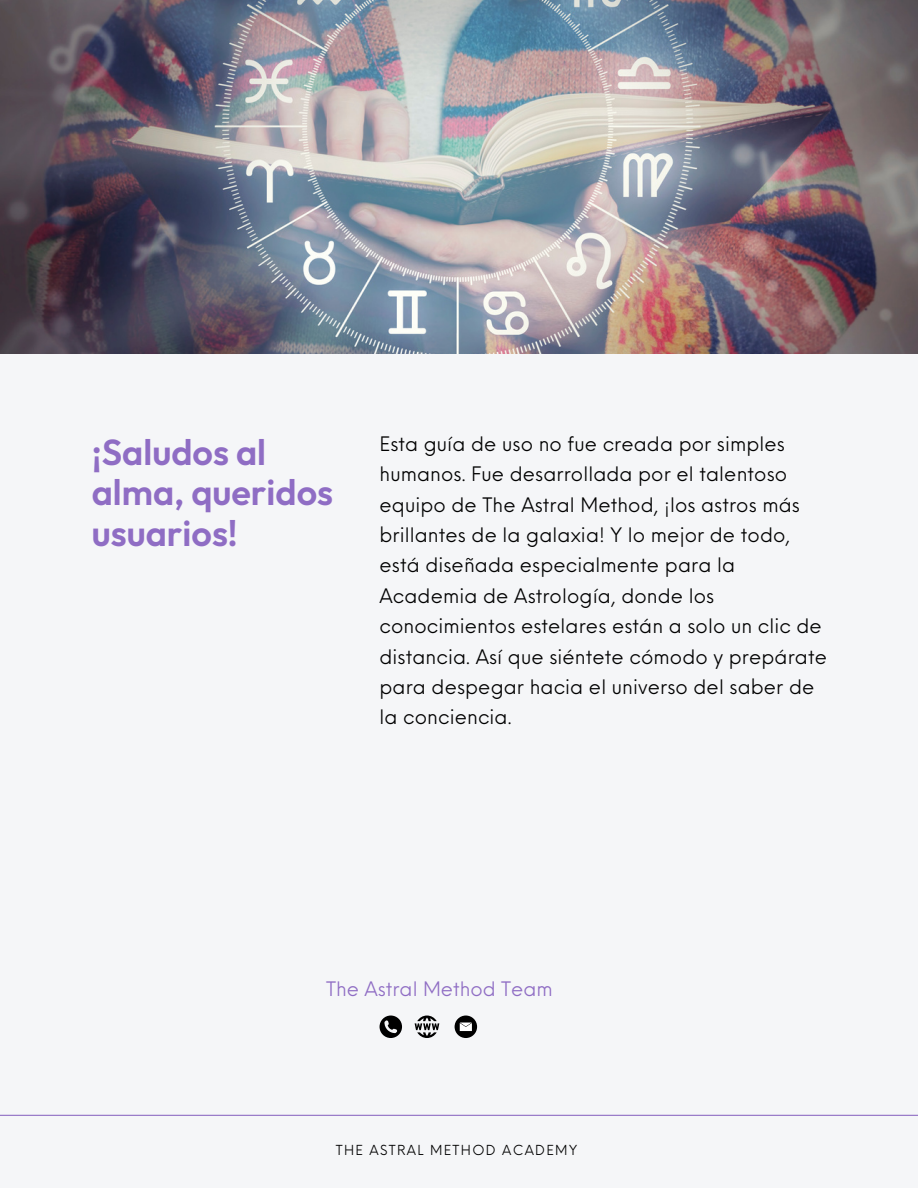
<style>
.page{position:relative;width:918px;height:1188px;background:#f5f6f8}
.page>*{position:absolute;margin:0;border:0;box-sizing:border-box;transform-origin:0 0}
.t1{font:600 36px/40.5px "Outfit";color:#8f6dc4}
.t2{font:19.5px/30.3px "Neue Einstellung";letter-spacing:.005em;color:#000}
.t3{font:19.5px "Neue Einstellung";color:#8f6dc4}
.t4{font:13.5px "Neue Einstellung";letter-spacing:.1em;color:#000}
</style>
<div class="page">
<img style="left:0;top:0;width:918px;height:353px">
<div style="left:455px;top:1016px;width:22px;height:22px;background:#000;border-radius:50%"></div>
<svg style="left:460px;top:1023px;width:12px;height:8px"></svg>
<svg style="left:415px;top:1016px;width:24px;height:22px"></svg>
<svg style="left:380px;top:1016px;width:22px;height:22px"></svg>
<hr style="left:0;top:1115px;width:918px;height:1px;background:#8f6dc4">
<h1 class="t1" style="left:92px;top:431px;width:243px">¡Saludos al alma, queridos usuarios!</h1>
<p class="t2" style="left:380px;top:427px;width:449px">Esta guía de uso no fue creada por simples humanos. Fue desarrollada por el talentoso equipo de The Astral Method, ¡los astros más brillantes de la galaxia! Y lo mejor de todo, está diseñada especialmente para la Academia de Astrología, donde los conocimientos estelares están a solo un clic de distancia. Así que siéntete cómodo y prepárate para despegar hacia el universo del saber de la conciencia.</p>
<p class="t3" style="left:326px;top:971px;width:228px">The Astral Method Team</p>
<p class="t4" style="left:336px;top:1138px;width:243px">THE ASTRAL METHOD ACADEMY</p>
</div>
